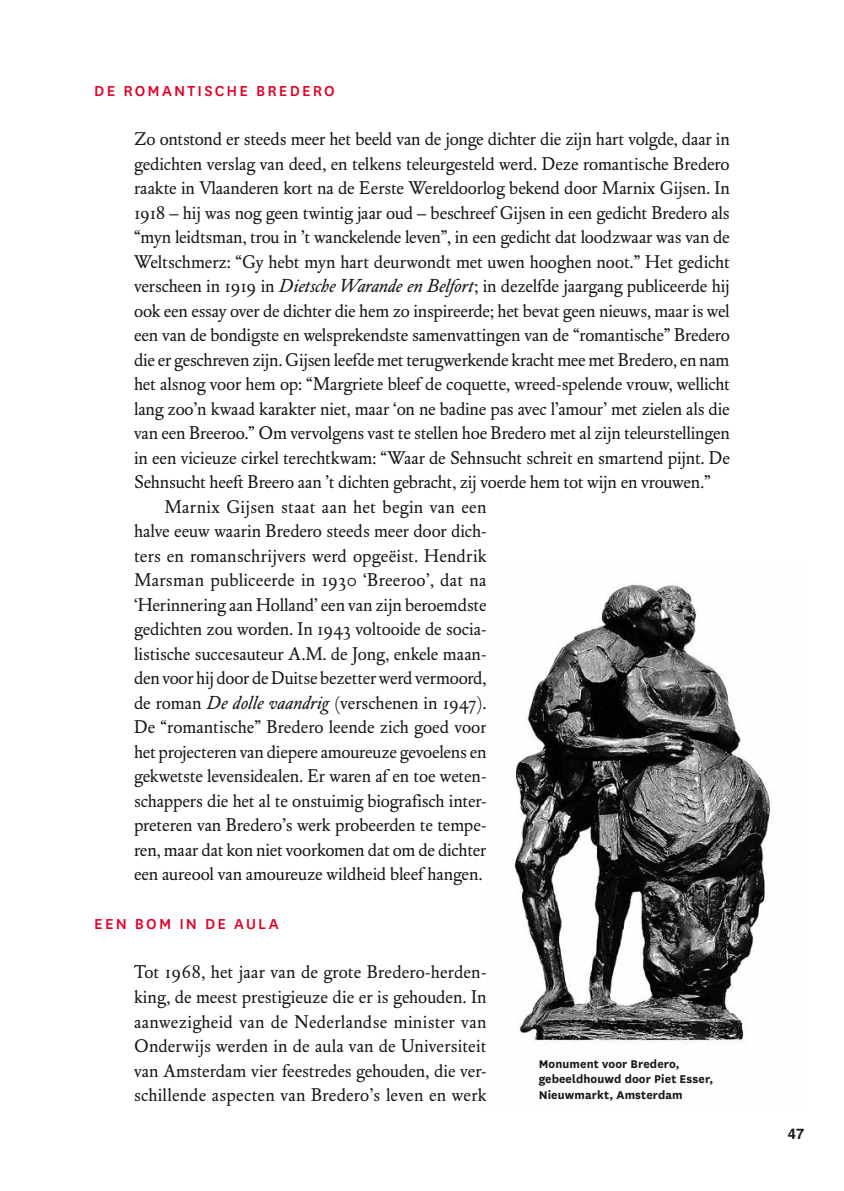
<style>
.page{position:relative;width:844px;height:1191px;background:#fff}
.page>*{position:absolute;margin:0;border:0;box-sizing:border-box;transform-origin:0 0}
.t1{font:18.2px/24.5px "DTL Elzevir ST";letter-spacing:-.005em;color:#1a171c;text-align:justify}
.t2{font:18.2px "DTL Elzevir ST";letter-spacing:.02em;color:#1a171c}
.t3{font:18.2px "DTL Elzevir ST";letter-spacing:.015em;color:#1a171c}
.t4{font:500 16.8px "National";letter-spacing:.13em;color:#e20026}
.t5{font:700 14.7px "Helvetica LT Std";color:#1a171c}
.t6{font:700 13.12px/15.8px "National";letter-spacing:.01em;color:#1a171c}
.s1{font-style:italic;font-size:18.55px}
</style>
<div class="page">
<img style="left:512px;top:584px;width:262px;height:460px">
<p class="t4" style="left:94px;top:80px;width:242px">DE ROMANTISCHE BREDERO</p>
<p class="t1" style="left:134px;top:127px;width:597px">Zo ontstond er steeds meer het beeld van de jonge dichter die zijn hart volgde, daar in</p>
<p class="t1" style="left:134px;top:151px;width:597px">gedichten verslag van deed, en telkens teleurgesteld werd. Deze romantische Bredero</p>
<p class="t1" style="left:134px;top:176px;width:597px">raakte in Vlaanderen kort na de Eerste Wereldoorlog bekend door Marnix Gijsen. In</p>
<p class="t1" style="left:134px;top:200px;width:597px">1918 – hij was nog geen twintig jaar oud – beschreef Gijsen in een gedicht Bredero als</p>
<p class="t1" style="left:134px;top:225px;width:597px">“myn leidtsman, trou in ’t wanckelende leven”, in een gedicht dat loodzwaar was van de</p>
<p class="t1" style="left:134px;top:250px;width:597px">Weltschmerz: “Gy hebt myn hart deurwondt met uwen hooghen noot.” Het gedicht</p>
<p class="t1" style="left:134px;top:274px;width:597px">verscheen in 1919 in <span class="s1">Dietsche Warande en Belfort</span>; in dezelfde jaargang publiceerde hij</p>
<p class="t1" style="left:134px;top:298px;width:597px">ook een essay over de dichter die hem zo inspireerde; het bevat geen nieuws, maar is wel</p>
<p class="t1" style="left:134px;top:323px;width:597px">een van de bondigste en welsprekendste samenvattingen van de “romantische” Bredero</p>
<p class="t1" style="left:134px;top:347px;width:597px">die er geschreven zijn. Gijsen leefde met terugwerkende kracht mee met Bredero, en nam</p>
<p class="t1" style="left:134px;top:372px;width:597px">het alsnog voor hem op: “Margriete bleef de coquette, wreed-spelende vrouw, wellicht</p>
<p class="t1" style="left:134px;top:397px;width:597px">lang zoo’n kwaad karakter niet, maar ‘on ne badine pas avec l’amour’ met zielen als die</p>
<p class="t1" style="left:134px;top:421px;width:597px">van een Breeroo.” Om vervolgens vast te stellen hoe Bredero met al zijn teleurstellingen</p>
<p class="t1" style="left:134px;top:446px;width:597px">in een vicieuze cirkel terechtkwam: “Waar de Sehnsucht schreit en smartend pijnt. De</p>
<p class="t1" style="left:134px;top:470px;width:578px">Sehnsucht heeft Breero aan ’t dichten gebracht, zij voerde hem tot wijn en vrouwen.”</p>
<p class="t2" style="left:164px;top:496px;width:323px">Marnix Gijsen staat aan het begin van een</p>
<p class="t1" style="left:134px;top:519px;width:354px">halve eeuw waarin Bredero steeds meer door dich-</p>
<p class="t3" style="left:134px;top:545px;width:354px">ters en romanschrijvers werd opgeëist. Hendrik</p>
<p class="t2" style="left:134px;top:569px;width:354px">Marsman publiceerde in 1930 ‘Breeroo’, dat na</p>
<p class="t1" style="left:134px;top:592px;width:354px">‘Herinnering aan Holland’ een van zijn beroemdste</p>
<p class="t1" style="left:134px;top:617px;width:354px">gedichten zou worden. In 1943 voltooide de socia-</p>
<p class="t1" style="left:134px;top:641px;width:354px">listische succesauteur A.M. de Jong, enkele maan-</p>
<p class="t1" style="left:134px;top:666px;width:354px">den voor hij door de Duitse bezetter werd vermoord,</p>
<p class="t1" style="left:134px;top:690px;width:354px">de roman <span class="s1">De dolle vaandrig</span> (verschenen in 1947).</p>
<p class="t1" style="left:134px;top:715px;width:354px">De “romantische” Bredero leende zich goed voor</p>
<p class="t1" style="left:134px;top:739px;width:354px">het projecteren van diepere amoureuze gevoelens en</p>
<p class="t1" style="left:134px;top:764px;width:354px">gekwetste levensidealen. Er waren af en toe weten-</p>
<p class="t1" style="left:134px;top:788px;width:354px">schappers die het al te onstuimig biografisch inter-</p>
<p class="t1" style="left:134px;top:813px;width:354px">preteren van Bredero’s werk probeerden te tempe-</p>
<p class="t1" style="left:134px;top:837px;width:354px">ren, maar dat kon niet voorkomen dat om de dichter</p>
<p class="t1" style="left:134px;top:862px;width:350px">een aureool van amoureuze wildheid bleef hangen.</p>
<p class="t4" style="left:94px;top:913px;width:186px">EEN BOM IN DE AULA</p>
<p class="t1" style="left:134px;top:960px;width:354px">Tot 1968, het jaar van de grote Bredero-herden&shy;king, de meest prestigieuze die er is gehouden. In aanwezigheid van de Nederlandse minister van Onderwijs werden in de aula van de Universiteit van Amsterdam vier feestredes gehouden, die ver&shy;schillende aspecten van Bredero’s leven en werk</p>
<p class="t6" style="left:538px;top:1054px;width:176px">Monument voor Bredero, gebeeldhouwd door Piet Esser,<br>Nieuwmarkt, Amsterdam</p>
<p class="t5" style="left:787px;top:1124px;width:18px">47</p>
</div>
